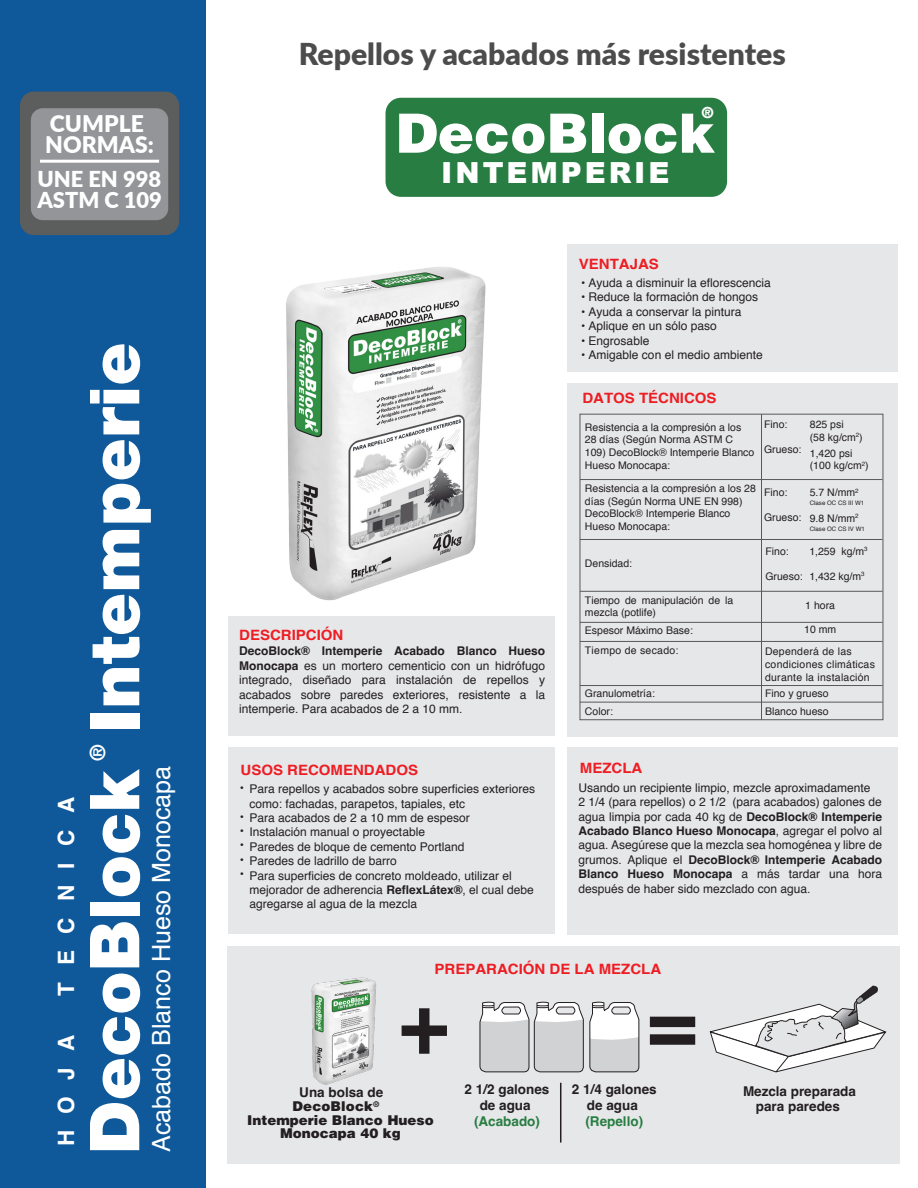
<style>
.page{position:relative;width:918px;height:1188px;background:#fff}
.page>*{position:absolute;margin:0;border:0;box-sizing:border-box;transform-origin:0 0}
.t1{font:900 69px "Helvetica Neue";color:#fff}
.t2{font:900 54.3px "Helvetica";color:#fff}
.t3{font:900 30.15px "Lato";color:#4c4c4c}
.t4{font:900 29.1px "Arial";letter-spacing:.1em;color:#fff}
.t5{font:25.05px "Helvetica";color:#fff}
.t6{font:900 22.95px/20.4px "Lato";color:#fff}
.t7{font:700 22.5px "Helvetica";letter-spacing:.73em;color:#fff}
.t8{font:900 21.9px/20.7px "Lato";color:#fff}
.t9{font:900 21px "Helvetica";color:#fff}
.t10{font:900 15.45px "Helvetica Neue";color:#fff}
.t11{font:700 14.25px "Helvetica";color:#ee1d23;scale:1.06 1}
.t12{font:700 13.5px/16.2px "Helvetica";color:#231f20;text-align:center}
.t13{font:900 13.5px "Helvetica";color:#231f20}
.t14{font:700 13.5px "Helvetica";color:#287d42}
.t15{font:12px/14.4px "Helvetica";color:#231f20;text-align:justify}
.t16{font:10.5px/12.6px "Helvetica";color:#231f20}
.t17{font:10.5px/12.6px "Helvetica";letter-spacing:.025em;color:#231f20}
.t18{font:6.15px "Helvetica";color:#231f20}
.s1{font-weight:700}
</style>
<div class="page">
<img style="left:286px;top:267px;width:200px;height:334px">
<div style="left:0;top:0;width:205px;height:1188px;background:#0f599a"></div>
<div style="left:227px;top:947px;width:673px;height:217px;background:#e6e7e9"></div>
<div style="left:228px;top:747px;width:327px;height:187px;background:#e6e7e9"></div>
<div style="left:228px;top:617px;width:327px;height:119px;background:#e6e7e9"></div>
<div style="left:567px;top:244px;width:330px;height:128px;background:#e6e7e9"></div>
<div style="left:567px;top:383px;width:330px;height:353px;background:#e6e7e9"></div>
<div style="left:567px;top:747px;width:330px;height:187px;background:#e6e7e9"></div>
<hr style="left:560px;top:1083px;width:1px;height:60px;background:#231f20">
<div style="left:386px;top:98px;width:341px;height:99px;background:#287d42;border-radius:15px"></div>
<div style="left:580px;top:414px;width:303px;height:306px;border:1px solid #57585a"></div>
<hr style="left:761px;top:414px;width:1px;height:306px;background:#57585a">
<hr style="left:580px;top:479px;width:303px;height:1px;background:#57585a">
<hr style="left:580px;top:539px;width:303px;height:1px;background:#57585a">
<hr style="left:580px;top:591px;width:303px;height:1px;background:#57585a">
<hr style="left:580px;top:622px;width:303px;height:1px;background:#57585a">
<hr style="left:580px;top:641px;width:303px;height:1px;background:#57585a">
<hr style="left:580px;top:685px;width:303px;height:1px;background:#57585a">
<hr style="left:580px;top:702px;width:303px;height:1px;background:#57585a">
<div style="left:20px;top:92px;width:159px;height:143px;background:#5c5d5d;border-radius:14px"></div>
<div style="left:31px;top:108px;width:137px;height:112px;background:#939598;border-radius:12px"></div>
<hr style="left:40px;top:160px;width:119px;height:3px;background:#fff">
<svg style="left:402px;top:1008px;width:45px;height:46px"></svg>
<svg style="left:650px;top:1017px;width:45px;height:28px"></svg>
<svg style="left:709px;top:985px;width:178px;height:88px"></svg>
<img style="left:311px;top:977px;width:66px;height:108px">
<svg style="left:480px;top:1001px;width:159px;height:71px;background:#d1d2d3"></svg>
<h3 class="t6" style="left:45px;top:113px;width:110px">CUMPLE<br>NORMAS:</h3>
<h3 class="t8" style="left:37px;top:168px;width:126px">UNE EN 998<br>ASTM C 109</h3>
<h3 class="t7" style="left:53px;top:996px;width:200px;rotate:-90deg">TECNICA</h3>
<h3 class="t7" style="left:53px;top:1146px;width:113px;rotate:-90deg">HOJA</h3>
<h1 class="t1" style="left:74px;top:1154px;width:813px;rotate:-90deg">DecoBlock Intemperie</h1>
<h3 class="t9" style="left:84px;top:761px;width:18px;rotate:-90deg">®</h3>
<h3 class="t5" style="left:142px;top:1152px;width:388px;rotate:-90deg">Acabado Blanco Hueso Monocapa</h3>
<h3 class="t3" style="left:299px;top:31px;width:489px">Repellos y acabados más resistentes</h3>
<p class="t10" style="left:702px;top:104px;width:14px">®</p>
<h2 class="t2" style="left:396px;top:98px;width:321px">DecoBlock</h2>
<h3 class="t4" style="left:441px;top:151px;width:230px">INTEMPERIE</h3>
<p class="t11" style="left:579px;top:256px;width:77px">VENTAJAS</p>
<p class="t15" style="left:581px;top:276px;width:191px">• Ayuda a disminuir la eflorescencia</p>
<p class="t15" style="left:581px;top:290px;width:178px">• Reduce la formación de hongos</p>
<p class="t15" style="left:581px;top:305px;width:162px">• Ayuda a conservar la pintura</p>
<p class="t15" style="left:581px;top:319px;width:137px">• Aplique en un sólo paso</p>
<p class="t15" style="left:581px;top:334px;width:70px">• Engrosable</p>
<p class="t15" style="left:581px;top:348px;width:183px">• Amigable con el medio ambiente</p>
<p class="t11" style="left:239px;top:626px;width:100px">DESCRIPCIÓN</p>
<p class="t15" style="left:239px;top:644px;width:308px"><span class="s1">DecoBlock® Intemperie Acabado Blanco Hueso Monocapa</span> es un mortero cementicio con un hidrófugo integrado, diseñado para instalación de repellos y acabados sobre paredes exteriores, resistente a la intemperie. Para acabados de 2 a 10 mm.</p>
<p class="t11" style="left:241px;top:761px;width:169px">USOS RECOMENDADOS</p>
<p class="t15" style="left:250px;top:782px;width:287px;text-align:left">Para repellos y acabados sobre superficies exteriores como: fachadas, parapetos, tapiales, etc<br>Para acabados de 2 a 10 mm de espesor<br>Instalación manual o proyectable<br>Paredes de bloque de cemento Portland<br>Paredes de ladrillo de barro<br>Para superficies de concreto moldeado, utilizar el mejorador de adherencia <span class="s1">ReflexLátex®</span>, el cual debe agregarse al agua de la mezcla</p>
<p class="t15" style="left:240px;top:781px;width:6px">•</p>
<p class="t15" style="left:240px;top:810px;width:6px">• • • • •</p>
<p class="t11" style="left:582px;top:389px;width:128px">DATOS TÉCNICOS</p>
<p class="t16" style="left:585px;top:421px;width:171px">Resistencia a la compresión a los<br>28 días (Según Norma ASTM C<br>109) DecoBlock® Intemperie Blanco<br>Hueso Monocapa:</p>
<p class="t16" style="left:585px;top:482px;width:172px">Resistencia a la compresión a los 28 días (Según Norma UNE EN 998)<br>DecoBlock® Intemperie Blanco<br>Hueso Monocapa:</p>
<p class="t16" style="left:585px;top:557px;width:49px">Densidad:</p>
<p class="t16" style="left:764px;top:418px;width:25px">Fino:</p>
<p class="t16" style="left:764px;top:444px;width:39px">Grueso:</p>
<p class="t16" style="left:764px;top:486px;width:25px">Fino:</p>
<p class="t16" style="left:764px;top:511px;width:39px">Grueso:</p>
<p class="t16" style="left:810px;top:418px;width:54px">825 psi<br>(58 kg/cm<sup>2</sup>)</p>
<p class="t16" style="left:810px;top:447px;width:60px">1,420 psi (100 kg/cm<sup>2</sup>)</p>
<p class="t16" style="left:810px;top:487px;width:50px">5.7 N/mm<sup>2</sup></p>
<p class="t18" style="left:810px;top:498px;width:56px">Clase OC CS III W1</p>
<p class="t16" style="left:810px;top:512px;width:50px">9.8 N/mm<sup>2</sup></p>
<p class="t18" style="left:810px;top:524px;width:57px">Clase OC CS IV W1</p>
<p class="t16" style="left:766px;top:545px;width:25px">Fino:</p>
<p class="t16" style="left:765px;top:570px;width:39px">Grueso:</p>
<p class="t16" style="left:809px;top:545px;width:60px">1,259 kg/m<sup>3</sup></p>
<p class="t16" style="left:809px;top:570px;width:57px">1,432 kg/m<sup>3</sup></p>
<p class="t16" style="left:585px;top:594px;width:150px">Tiempo de manipulación de la mezcla (potlife)</p>
<p class="t16" style="left:805px;top:599px;width:31px">1 hora</p>
<p class="t17" style="left:765px;top:646px;width:111px">Dependerá de las condiciones climáticas durante la instalación</p>
<p class="t16" style="left:804px;top:624px;width:34px">10 mm</p>
<p class="t16" style="left:585px;top:625px;width:109px">Espesor Máximo Base:</p>
<p class="t17" style="left:585px;top:644px;width:95px">Tiempo de secado:</p>
<p class="t16" style="left:585px;top:687px;width:72px">Granulometría:</p>
<p class="t16" style="left:765px;top:687px;width:65px">Fino y grueso</p>
<p class="t16" style="left:585px;top:706px;width:30px">Color:</p>
<p class="t16" style="left:765px;top:706px;width:65px">Blanco hueso</p>
<p class="t11" style="left:580px;top:759px;width:60px">MEZCLA</p>
<p class="t15" style="left:578px;top:781px;width:305px;text-align:left">Usando un recipiente limpio, mezcle aproximadamente<br>2 1/4 (para repellos) o 2 1/2 (para acabados) galones de agua limpia por cada 40 kg de <span class="s1">DecoBlock® Intemperie Acabado Blanco Hueso Monocapa</span>, agregar el polvo al agua. Asegúrese que la mezcla sea homogénea y libre de grumos. Aplique el <span class="s1">DecoBlock® Intemperie Acabado Blanco Hueso Monocapa</span> a más tardar una hora después de haber sido mezclado con agua.</p>
<p class="t11" style="left:435px;top:961px;width:215px">PREPARACIÓN DE LA MEZCLA</p>
<p class="t12" style="left:299px;top:1086px;width:86px">Una bolsa de</p>
<p class="t13" style="left:293px;top:1098px;width:88px">DecoBlock<sup>®</sup></p>
<p class="t13" style="left:247px;top:1111px;width:188px">Intemperie Blanco Hueso</p>
<p class="t13" style="left:280px;top:1125px;width:122px">Monocapa 40 kg</p>
<p class="t12" style="left:465px;top:1082px;width:86px">2 1/2 galones de agua</p>
<p class="t14" style="left:474px;top:1113px;width:68px">(Acabado)</p>
<p class="t12" style="left:572px;top:1082px;width:86px">2 1/4 galones de agua</p>
<p class="t14" style="left:585px;top:1113px;width:59px">(Repello)</p>
<p class="t12" style="left:743px;top:1085px;width:115px;line-height:15px">Mezcla preparada para paredes</p>
</div>
